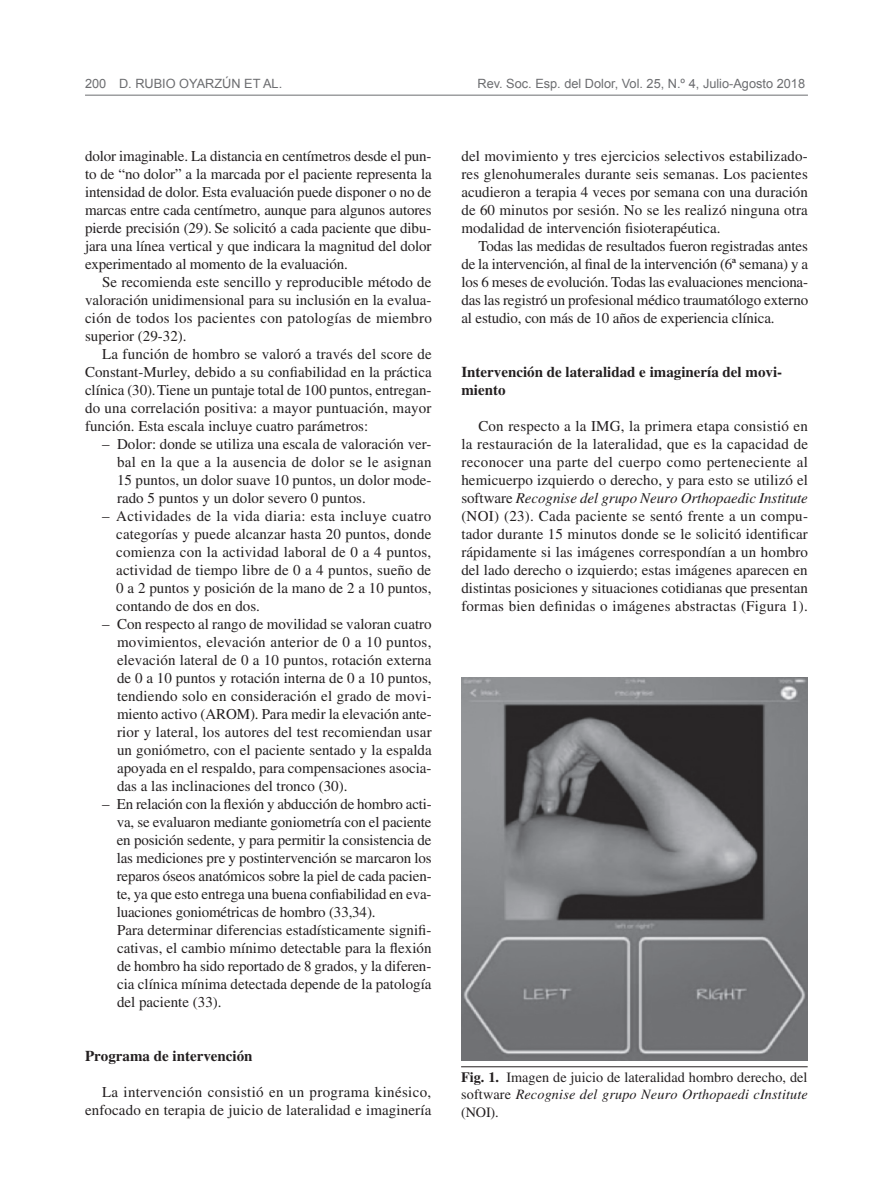
<style>
.page{position:relative;width:893px;height:1191px;background:#fff}
.page>*{position:absolute;margin:0;border:0;box-sizing:border-box;transform-origin:0 0}
.t1{font:15px/18px "Times";color:#231f20;text-align:justify}
.t2{font:700 15px/18px "Times";color:#231f20}
.t3{font:14.25px/17.2px "Times";color:#231f20;text-align:justify}
.t4{font:12.75px "Arial";color:#6c6d70}
.s1{font-style:italic}
.s2{font-weight:700}
</style>
<div class="page">
<hr style="left:85px;top:95px;width:723px;height:1px;background:#6c6d70">
<img style="left:461px;top:677px;width:347px;height:383px">
<hr style="left:461px;top:1066px;width:347px;height:1px;background:#231f20">
<p class="t4" style="left:85px;top:75px;width:199px">200 D. RUBIO OYARZÚN ET AL.</p>
<p class="t4" style="left:477px;top:75px;width:329px">Rev. Soc. Esp. del Dolor, Vol. 25, N.º 4, Julio-Agosto 2018</p>
<p class="t1" style="left:85px;top:146px;width:348px">dolor imaginable. La distancia en centímetros desde el pun&shy;to de “no dolor” a la marcada por el paciente representa la intensidad de dolor. Esta evaluación puede disponer o no de marcas entre cada centímetro, aunque para algunos autores pierde precisión (29). Se solicitó a cada paciente que dibu&shy;jara una línea vertical y que indicara la magnitud del dolor experimentado al momento de la evaluación.</p>
<p class="t1" style="left:85px;top:272px;width:348px;text-indent:17px">Se recomienda este sencillo y reproducible método de valoración unidimensional para su inclusión en la evalua&shy;ción de todos los pacientes con patologías de miembro superior (29-32).</p>
<p class="t1" style="left:85px;top:344px;width:348px;text-indent:17px">La función de hombro se valoró a través del score de Constant-Murley, debido a su confiabilidad en la práctica clínica (30).Tiene un puntaje total de 100 puntos, entregan&shy;do una correlación positiva: a mayor puntuación, mayor función. Esta escala incluye cuatro parámetros:</p>
<p class="t1" style="left:117px;top:434px;width:316px;text-indent:-15px">– Dolor: donde se utiliza una escala de valoración ver&shy;bal en la que a la ausencia de dolor se le asignan 15 puntos, un dolor suave 10 puntos, un dolor mode&shy;rado 5 puntos y un dolor severo 0 puntos.</p>
<p class="t1" style="left:116px;top:506px;width:317px;text-indent:-14px">– Actividades de la vida diaria: esta incluye cuatro categorías y puede alcanzar hasta 20 puntos, donde comienza con la actividad laboral de 0 a 4 puntos, actividad de tiempo libre de 0 a 4 puntos, sueño de 0 a 2 puntos y posición de la mano de 2 a 10 puntos, contando de dos en dos.</p>
<p class="t1" style="left:117px;top:614px;width:316px;text-indent:-15px">– Con respecto al rango de movilidad se valoran cuatro movimientos, elevación anterior de 0 a 10 puntos, elevación lateral de 0 a 10 puntos, rotación externa de 0 a 10 puntos y rotación interna de 0 a 10 puntos, tendiendo solo en consideración el grado de movi&shy;miento activo (AROM). Para medir la elevación ante&shy;rior y lateral, los autores del test recomiendan usar un goniómetro, con el paciente sentado y la espalda apoyada en el respaldo, para compensaciones asocia&shy;das a las inclinaciones del tronco (30).</p>
<p class="t1" style="left:117px;top:794px;width:317px;text-align:left;text-indent:-15px">– En relación con la flexión y abducción de hombro acti&shy;va, se evaluaron mediante goniometría con el paciente en posición sedente, y para permitir la consistencia de las mediciones pre y postintervención se marcaron los reparos óseos anatómicos sobre la piel de cada pacien&shy;te, ya que esto entrega una buena confiabilidad en eva&shy;luaciones goniométricas de hombro (33,34).<br>Para determinar diferencias estadísticamente signifi&shy;cativas, el cambio mínimo detectable para la flexión de hombro ha sido reportado de 8 grados, y la diferen&shy;cia clínica mínima detectada depende de la patología del paciente (33).</p>
<p class="t2" style="left:85px;top:1046px;width:169px">Programa de intervención</p>
<p class="t1" style="left:85px;top:1082px;width:348px;text-align:right">La intervención consistió en un programa kinésico, enfocado en terapia de juicio de lateralidad e imaginería</p>
<p class="t1" style="left:461px;top:146px;width:348px">del movimiento y tres ejercicios selectivos estabilizado&shy;res glenohumerales durante seis semanas. Los pacientes acudieron a terapia 4 veces por semana con una duración de 60 minutos por sesión. No se les realizó ninguna otra modalidad de intervención fisioterapéutica.</p>
<p class="t1" style="left:461px;top:236px;width:348px;text-indent:17px">Todas las medidas de resultados fueron registradas antes de la intervención, al final de la intervención (6ª semana) y a los 6 meses de evolución. Todas las evaluaciones menciona&shy;das las registró un profesional médico traumatólogo externo al estudio, con más de 10 años de experiencia clínica.</p>
<p class="t2" style="left:461px;top:362px;width:322px">Intervención de lateralidad e imaginería del movi&shy;miento</p>
<p class="t1" style="left:461px;top:416px;width:348px;text-indent:17px">Con respecto a la IMG, la primera etapa consistió en la restauración de la lateralidad, que es la capacidad de reconocer una parte del cuerpo como perteneciente al hemicuerpo izquierdo o derecho, y para esto se utilizó el software <span class="s1">Recognise del grupo Neuro Orthopaedic Institute </span>(NOI) (23). Cada paciente se sentó frente a un compu&shy;tador durante 15 minutos donde se le solicitó identificar rápidamente si las imágenes correspondían a un hombro del lado derecho o izquierdo; estas imágenes aparecen en distintas posiciones y situaciones cotidianas que presentan formas bien definidas o imágenes abstractas (Figura 1).</p>
<p class="t3" style="left:461px;top:1068px;width:348px"><span class="s2">Fig. 1.</span> Imagen de juicio de lateralidad hombro derecho, del software <span class="s1">Recognise del grupo Neuro Orthopaedi cInstitute </span>(NOI).</p>
</div>
